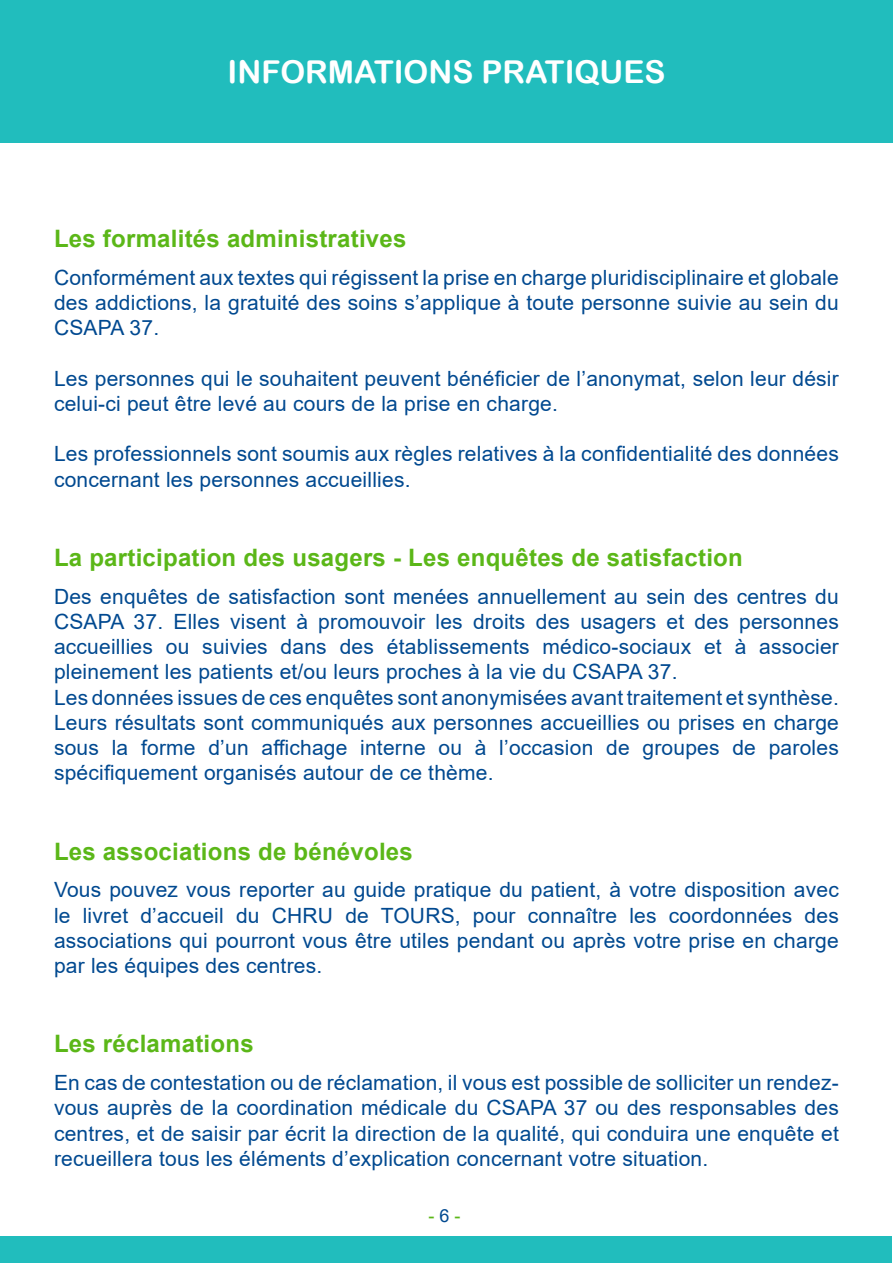
<style>
.page{position:relative;width:893px;height:1263px;background:#fff}
.page>*{position:absolute;margin:0;border:0;box-sizing:border-box;transform-origin:0 0}
.t1{font:31.5px "Arial Rounded MT Bold";color:#fff}
.t2{font:700 24px "Arial";letter-spacing:.01em;color:#5bb718}
.t3{font:21px/25.2px "Arial";letter-spacing:.01em;color:#014990;text-align:justify}
.t4{font:18px "Arial";color:#5bb718}
.s1{color:#014990}
</style>
<div class="page">
<div style="left:0;top:0;width:893px;height:142px;background:#21bdbd"></div>
<div style="left:1px;top:1236px;width:891px;height:26px;background:#21bdbd"></div>
<p class="t1" style="left:228px;top:53px;width:439px">INFORMATIONS PRATIQUES</p>
<p class="t2" style="left:54px;top:222px;width:354px">Les formalités administratives</p>
<p class="t3" style="left:54px;top:265px;width:786px">Conformément aux textes qui régissent la prise en charge pluridisciplinaire et globale des addictions, la gratuité des soins s’applique à toute personne suivie au sein du CSAPA 37.</p>
<p class="t3" style="left:54px;top:366px;width:786px">Les personnes qui le souhaitent peuvent bénéficier de l’anonymat, selon leur désir celui-ci peut être levé au cours de la prise en charge.</p>
<p class="t3" style="left:54px;top:441px;width:786px">Les professionnels sont soumis aux règles relatives à la confidentialité des données concernant les personnes accueillies.</p>
<p class="t2" style="left:54px;top:540px;width:690px">La participation des usagers - Les enquêtes de satisfaction</p>
<p class="t3" style="left:54px;top:584px;width:786px">Des enquêtes de satisfaction sont menées annuellement au sein des centres du CSAPA 37. Elles visent à promouvoir les droits des usagers et des personnes accueillies ou suivies dans des établissements médico-sociaux et à associer pleinement les patients et/ou leurs proches à la vie du CSAPA 37.</p>
<p class="t3" style="left:54px;top:684px;width:786px">Les données issues de ces enquêtes sont anonymisées avant traitement et synthèse.</p>
<p class="t3" style="left:54px;top:710px;width:786px">Leurs résultats sont communiqués aux personnes accueillies ou prises en charge sous la forme d’un affichage interne ou à l’occasion de groupes de paroles spécifiquement organisés autour de ce thème.</p>
<p class="t2" style="left:54px;top:834px;width:360px">Les associations de bénévoles</p>
<p class="t3" style="left:54px;top:877px;width:786px">Vous pouvez vous reporter au guide pratique du patient, à votre disposition avec le livret d’accueil du CHRU de TOURS, pour connaître les coordonnées des associations qui pourront vous être utiles pendant ou après votre prise en charge par les équipes des centres.</p>
<p class="t2" style="left:54px;top:1027px;width:201px">Les réclamations</p>
<p class="t3" style="left:54px;top:1070px;width:786px">En cas de contestation ou de réclamation, il vous est possible de solliciter un rendez&shy;vous auprès de la coordination médicale du CSAPA 37 ou des responsables des centres, et de saisir par écrit la direction de la qualité, qui conduira une enquête et recueillera tous les éléments d’explication concernant votre situation.</p>
<p class="t4" style="left:428px;top:1203px;width:34px">-<span class="s1">6</span>-</p>
</div>
